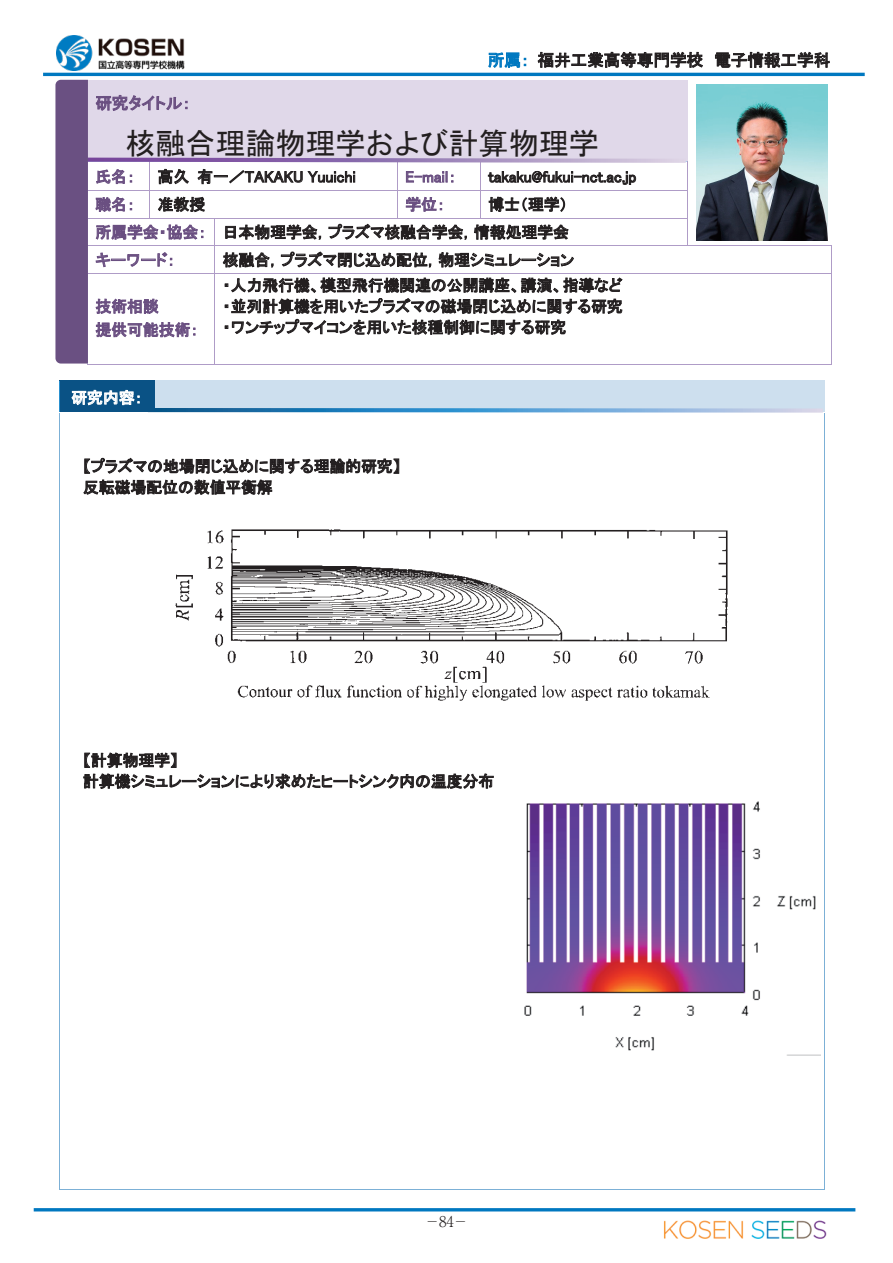
<style>
.page{position:relative;width:893px;height:1263px;background:#fff}
.page>*{position:absolute;margin:0;border:0;box-sizing:border-box;transform-origin:0 0}
.t1{font:30px "MS P Gothic";color:#231f20}
.t2{font:16.5px "MS P Gothic";color:#231f20}
.t3{font:16.5px "MS P Gothic";color:#6a4f81}
.t4{font:15.9px/21px "MS P Gothic";color:#231f20}
.t5{font:15.9px/23.4px "MS P Gothic";color:#6a4f81}
.t6{font:15.9px "MS P Gothic";color:#fff}
.t7{font:300 14.85px "Ryumin Pr 6";color:#231f20;scale:.6 1}
.s1{color:#0078c0}
.s2{color:#6a4f81}
</style>
<div class="page">
<hr style="left:43px;top:73px;width:822px;height:3px;background:#0078c0">
<img style="left:57px;top:35px;width:127px;height:35px">
<div style="left:59px;top:381px;width:95px;height:31px;background:#0a5285"></div>
<div style="left:155px;top:381px;width:669px;height:31px;background:#cddfee"></div>
<hr style="left:59px;top:380px;width:95px;height:1px;background:#0a5285">
<hr style="left:155px;top:380px;width:669px;height:1px;background:#cddfee">
<hr style="left:59px;top:381px;width:1px;height:31px;background:#2990cf">
<hr style="left:154px;top:381px;width:1px;height:31px;background:#0a5285">
<hr style="left:59px;top:413px;width:1px;height:776px;background:#7cb0d6">
<hr style="left:59px;top:1189px;width:765px;height:1px;background:#7cb0d6">
<hr style="left:824px;top:413px;width:1px;height:776px;background:#7cb0d6">
<img style="left:524px;top:801px;width:296px;height:255px">
<hr style="left:688px;top:245px;width:143px;height:1px;background:#af9cc7">
<hr style="left:215px;top:273px;width:616px;height:1px;background:#af9cc7">
<svg style="left:831px;top:245px;width:1px;height:29px"></svg>
<hr style="left:215px;top:364px;width:616px;height:1px;background:#af9cc7">
<hr style="left:831px;top:274px;width:1px;height:90px;background:#af9cc7">
<img style="left:696px;top:84px;width:131px;height:157px">
<svg style="left:55px;top:80px;width:633px;height:285px"></svg>
<svg style="left:148px;top:408px;width:677px;height:5px;background:#6fa6d0"></svg>
<img style="left:175px;top:529px;width:553px;height:172px">
<hr style="left:34px;top:1208px;width:821px;height:3px;background:#0078c0">
<img style="left:663px;top:1220px;width:164px;height:19px">
<p class="t2" style="left:488px;top:52px;width:344px"><span class="s1">所属：</span> 福井工業高等専門学校 電子情報工学科</p>
<p class="t3" style="left:95px;top:95px;width:97px">研究タイトル：</p>
<h1 class="t1" style="left:125px;top:128px;width:475px">核融合理論物理学および計算物理学</h1>
<p class="t5" style="left:95px;top:165px;width:41px">氏名：</p>
<p class="t4" style="left:158px;top:166px;width:200px">高久 有一／TAKAKU Yuuichi</p>
<p class="t5" style="left:405px;top:165px;width:52px">E-mail：</p>
<p class="t4" style="left:488px;top:166px;width:150px">takaku@fukui-nct.ac.jp</p>
<p class="t5" style="left:95px;top:193px;width:41px">職名：</p>
<p class="t4" style="left:158px;top:194px;width:49px">准教授</p>
<p class="t5" style="left:405px;top:193px;width:41px">学位：</p>
<p class="t4" style="left:95px;top:190px;width:475px;line-height:27.8px;text-align:justify;text-indent:393px">博士（理学）<span class="s2">所属学会・協会：</span> 日本物理学会，プラズマ核融合学会，情報処理学会<span class="s2">キーワード：</span></p>
<p class="t4" style="left:223px;top:249px;width:353px">核融合，プラズマ閉じ込め配位，物理シミュレーション</p>
<p class="t5" style="left:95px;top:294px;width:104px">技術相談<br>提供可能技術：</p>
<p class="t6" style="left:71px;top:390px;width:73px">研究内容：</p>
<p class="t4" style="left:223px;top:275px;width:402px;text-align:justify">・人力飛行機、模型飛行機関連の公開講座、講演、指導など・並列計算機を用いたプラズマの磁場閉じ込めに関する研究・ワンチップマイコンを用いた核種制御に関する研究</p>
<p class="t4" style="left:83px;top:456px;width:319px">【プラズマの地場閉じ込めに関する理論的研究】反転磁場配位の数値平衡解</p>
<p class="t4" style="left:83px;top:750px;width:413px">【計算物理学】<br>計算機シミュレーションにより求めたヒートシンク内の温度分布</p>
<p class="t7" style="left:428px;top:1210px;width:64px">─84─</p>
</div>
